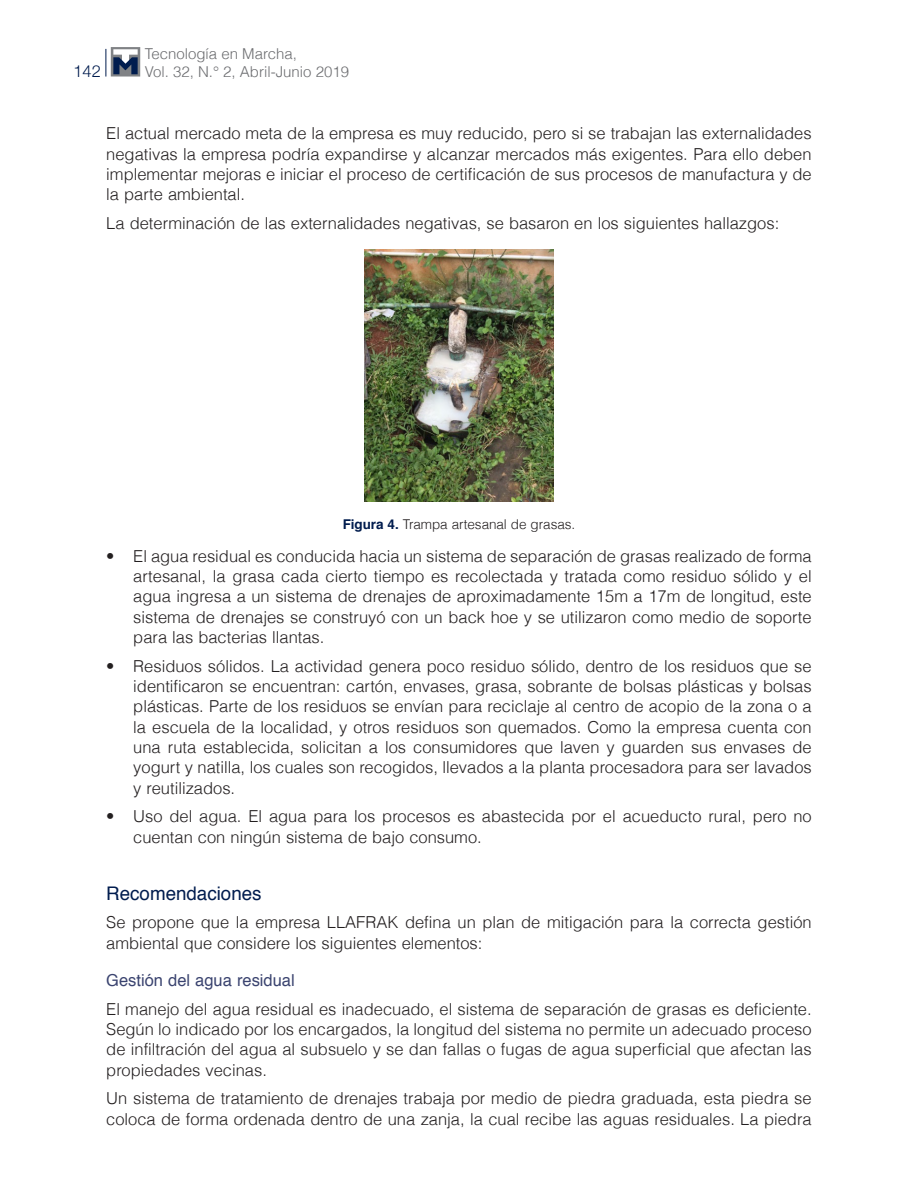
<style>
.page{position:relative;width:918px;height:1188px;background:#fff}
.page>*{position:absolute;margin:0;border:0;box-sizing:border-box;transform-origin:0 0}
._7subtitulo{font:18.75px "Helvetica";color:#001c4e}
._6texto{font:300 16.5px/20.2px "Helvetica";color:#231f20;text-align:justify}
._8subtitulo2{font:16.5px "Helvetica";color:#3a436f}
.t1{font:300 16.5px "Helvetica Neue";color:#001c4e}
.t2{font:300 15px "Helvetica";color:#6c6d70}
._9tituloscuadrossin{font:300 13.5px "Helvetica";letter-spacing:-.005em;color:#231f20}
.s1{font-weight:700;color:#001c4e}
</style>
<div class="page">
<svg style="left:106px;top:49px;width:1px;height:28px"></svg>
<div style="left:111px;top:47px;width:29px;height:30px;background:#808285"></div>
<svg style="left:113px;top:49px;width:25px;height:25px"></svg>
<img style="left:365px;top:250px;width:189px;height:252px">
<p class="t2" style="left:145px;top:41px;width:154px">Tecnología en Marcha,</p>
<p class="t1" style="left:73px;top:57px;width:29px">142</p>
<p class="t2" style="left:145px;top:59px;width:206px">Vol. 32, N.° 2, Abril-Junio 2019</p>
<p class="_6texto" style="left:106px;top:123px;width:707px">El actual mercado meta de la empresa es muy reducido, pero si se trabajan las externalidades negativas la empresa podría expandirse y alcanzar mercados más exigentes. Para ello deben implementar mejoras e iniciar el proceso de certificación de sus procesos de manufactura y de la parte ambiental.</p>
<p class="_6texto" style="left:106px;top:212px;width:674px">La determinación de las externalidades negativas, se basaron en los siguientes hallazgos:</p>
<p class="_9tituloscuadrossin" style="left:343px;top:513px;width:234px"><span class="s1">Figura 4.</span> Trampa artesanal de grasas.</p>
<p class="_6texto" style="left:133px;top:545px;width:680px;text-indent:-27px">• El agua residual es conducida hacia un sistema de separación de grasas realizado de forma artesanal, la grasa cada cierto tiempo es recolectada y tratada como residuo sólido y el agua ingresa a un sistema de drenajes de aproximadamente 15m a 17m de longitud, este sistema de drenajes se construyó con un back hoe y se utilizaron como medio de soporte para las bacterias llantas.</p>
<p class="_6texto" style="left:133px;top:655px;width:680px;text-indent:-27px">• Residuos sólidos. La actividad genera poco residuo sólido, dentro de los residuos que se identificaron se encuentran: cartón, envases, grasa, sobrante de bolsas plásticas y bolsas plásticas. Parte de los residuos se envían para reciclaje al centro de acopio de la zona o a la escuela de la localidad, y otros residuos son quemados. Como la empresa cuenta con una ruta establecida, solicitan a los consumidores que laven y guarden sus envases de yogurt y natilla, los cuales son recogidos, llevados a la planta procesadora para ser lavados y reutilizados.</p>
<p class="_6texto" style="left:133px;top:806px;width:680px;text-indent:-27px">• Uso del agua. El agua para los procesos es abastecida por el acueducto rural, pero no cuentan con ningún sistema de bajo consumo.</p>
<p class="_7subtitulo" style="left:106px;top:879px;width:157px">Recomendaciones</p>
<p class="_6texto" style="left:106px;top:912px;width:707px">Se propone que la empresa LLAFRAK defina un plan de mitigación para la correcta gestión ambiental que considere los siguientes elementos:</p>
<p class="_8subtitulo2" style="left:106px;top:967px;width:190px">Gestión del agua residual</p>
<p class="_6texto" style="left:106px;top:998px;width:707px">El manejo del agua residual es inadecuado, el sistema de separación de grasas es deficiente.<br>Según lo indicado por los encargados, la longitud del sistema no permite un adecuado proceso de infiltración del agua al subsuelo y se dan fallas o fugas de agua superficial que afectan las propiedades vecinas.</p>
<p class="_6texto" style="left:106px;top:1088px;width:707px">Un sistema de tratamiento de drenajes trabaja por medio de piedra graduada, esta piedra se coloca de forma ordenada dentro de una zanja, la cual recibe las aguas residuales. La piedra</p>
</div>
